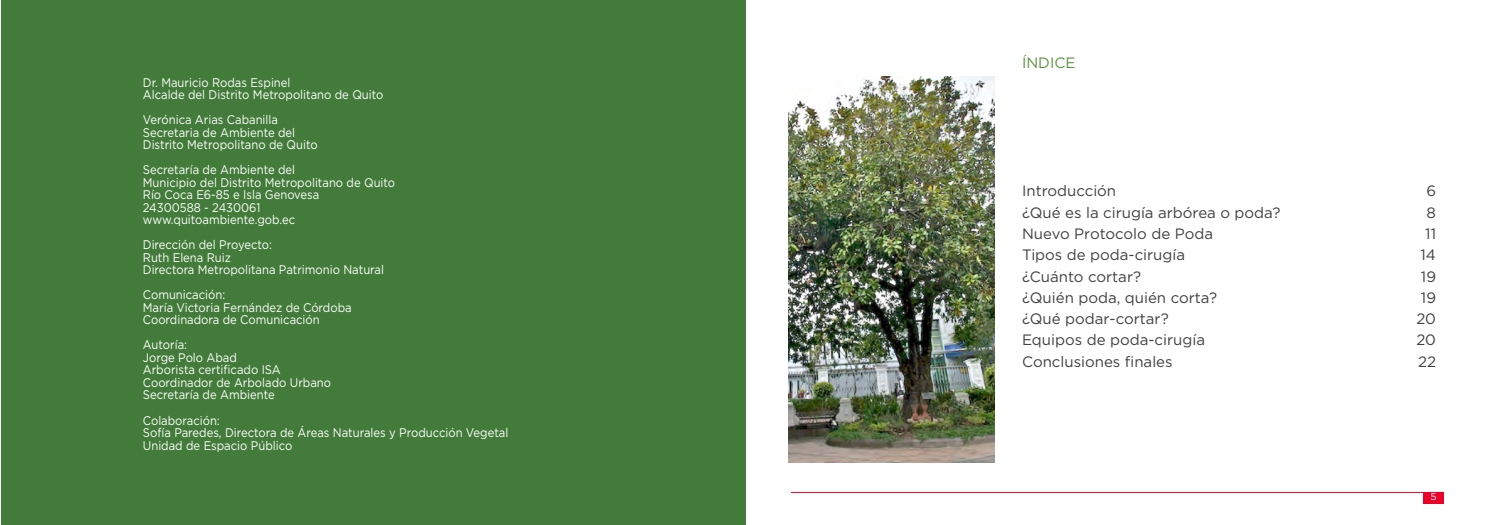
<style>
.page{position:relative;width:1489px;height:525px;background:#fff}
.page>*{position:absolute;margin:0;border:0;box-sizing:border-box;transform-origin:0 0}
.t1{font:15px "Gotham";color:#414042}
.t2{font:15px "Gotham";color:#5c943e}
.t3{font:12.5px/12.5px "Gotham";color:#fff;scale:.9 1}
.t4{font:10px "Gotham";color:#fff}
</style>
<div class="page">
<hr style="left:791px;top:492px;width:652px;height:1px;background:#eb0029">
<div style="left:1423px;top:492px;width:20px;height:11px;background:#eb0029"></div>
<div style="left:1px;top:0;width:744px;height:524px;background:#437b3a"></div>
<img style="left:788px;top:77px;width:206px;height:385px">
<p class="t3" style="left:143px;top:76px;width:269px">Dr. Mauricio Rodas Espinel<br>Alcalde del Distrito Metropolitano de Quito</p>
<p class="t3" style="left:143px;top:113px;width:196px">Verónica Arias Cabanilla<br>Secretaria de Ambiente del<br>Distrito Metropolitano de Quito</p>
<p class="t3" style="left:143px;top:163px;width:282px">Secretaría de Ambiente del<br>Municipio del Distrito Metropolitano de Quito<br>Río Coca E6-85 e Isla Genovesa<br>24300588 - 2430061 www.quitoambiente.gob.ec</p>
<p class="t3" style="left:143px;top:238px;width:269px">Dirección del Proyecto:<br>Ruth Elena Ruiz<br>Directora Metropolitana Patrimonio Natural</p>
<p class="t3" style="left:143px;top:288px;width:233px">Comunicación:<br>María Victoria Fernández de Córdoba<br>Coordinadora de Comunicación</p>
<p class="t3" style="left:143px;top:338px;width:211px">Autoría:<br>Jorge Polo Abad<br>Arborista certificado ISA<br>Coordinador de Arbolado Urbano<br>Secretaría de Ambiente</p>
<p class="t3" style="left:143px;top:413px;width:407px">Colaboración:<br>Sofía Paredes, Directora de Áreas Naturales y Producción Vegetal<br>Unidad de Espacio Público</p>
<p class="t2" style="left:1022px;top:53px;width:55px">ÍNDICE</p>
<p class="t1" style="left:1022px;top:181px;width:96px">Introducción</p>
<p class="t1" style="left:1426px;top:181px;width:11px">6</p>
<p class="t1" style="left:1022px;top:203px;width:260px">¿Qué es la cirugía arbórea o poda?</p>
<p class="t1" style="left:1426px;top:203px;width:11px">8</p>
<p class="t1" style="left:1022px;top:224px;width:192px">Nuevo Protocolo de Poda</p>
<p class="t1" style="left:1425px;top:224px;width:12px">11</p>
<p class="t1" style="left:1022px;top:245px;width:164px">Tipos de poda-cirugía</p>
<p class="t1" style="left:1420px;top:245px;width:17px">14</p>
<p class="t1" style="left:1022px;top:266px;width:120px">¿Cuánto cortar?</p>
<p class="t1" style="left:1420px;top:266px;width:17px">19</p>
<p class="t1" style="left:1022px;top:288px;width:196px">¿Quién poda, quién corta?</p>
<p class="t1" style="left:1420px;top:288px;width:17px">19</p>
<p class="t1" style="left:1022px;top:309px;width:148px">¿Qué podar-cortar?</p>
<p class="t1" style="left:1416px;top:309px;width:21px">20</p>
<p class="t1" style="left:1022px;top:330px;width:184px">Equipos de poda-cirugía</p>
<p class="t1" style="left:1416px;top:330px;width:21px">20</p>
<p class="t1" style="left:1022px;top:351px;width:152px">Conclusiones finales</p>
<p class="t1" style="left:1417px;top:351px;width:19px">22</p>
<p class="t4" style="left:1430px;top:490px;width:8px">5</p>
</div>
